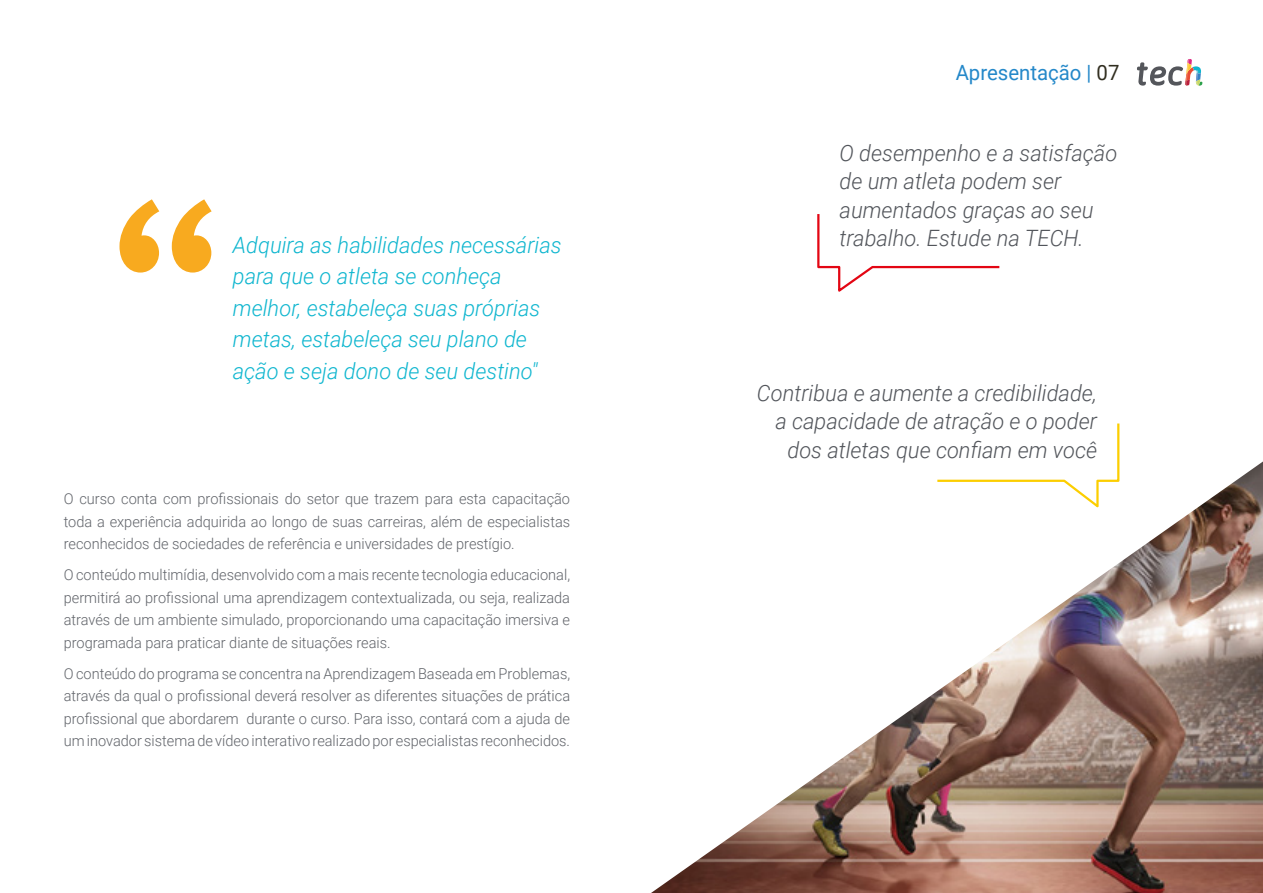
<style>
.page{position:relative;width:1263px;height:893px;background:#fff}
.page>*{position:absolute;margin:0;border:0;box-sizing:border-box;transform-origin:0 0}
.t1{font:italic 300 22.5px/28.5px "Roboto";color:#52555b;text-align:right}
.t2{font:italic 300 22.5px/31.5px "Roboto";color:#0fb6cf}
.t3{font:21px "Roboto";color:#2488c9}
.t4{font:300 15px/22.5px "Roboto";color:#61646a;text-align:justify}
.s1{color:#312e20}
</style>
<div class="page">
<svg style="left:119px;top:199px;width:93px;height:74px"></svg>
<img style="left:651px;top:461px;width:612px;height:432px">
<svg style="left:1137px;top:59px;width:65px;height:27px"></svg>
<svg style="left:935px;top:423px;width:185px;height:88px"></svg>
<svg style="left:817px;top:214px;width:183px;height:78px"></svg>
<h1 class="t2" style="left:233px;top:228px;width:330px">Adquira as habilidades necessárias para que o atleta se conheça melhor, estabeleça suas próprias metas, estabeleça seu plano de ação e seja dono de seu destino"</h1>
<p class="t4" style="left:64px;top:487px;width:508px">O curso conta com profissionais do setor que trazem para esta capacitação toda a experiência adquirida ao longo de suas carreiras, além de especialistas reconhecidos de sociedades de referência e universidades de prestígio.</p>
<p class="t4" style="left:64px;top:563px;width:508px">O conteúdo multimídia, desenvolvido com a mais recente tecnologia educacional, permitirá ao profissional uma aprendizagem contextualizada, ou seja, realizada através de um ambiente simulado, proporcionando uma capacitação imersiva e programada para praticar diante de situações reais.</p>
<p class="t4" style="left:64px;top:662px;width:508px">O conteúdo do programa se concentra na Aprendizagem Baseada em Problemas, através da qual o profissional deverá resolver as diferentes situações de prática profissional que abordarem durante o curso. Para isso, contará com a ajuda de um inovador sistema de vídeo interativo realizado por especialistas reconhecidos.</p>
<h2 class="t3" style="left:956px;top:57px;width:165px">Apresentação | <span class="s1">07</span></h2>
<h1 class="t1" style="left:839px;top:138px;width:279px;text-align:left">O desempenho e a satisfação de um atleta podem ser aumentados graças ao seu trabalho. Estude na TECH.</h1>
<h1 class="t1" style="left:757px;top:378px;width:342px">Contribua e aumente a credibilidade, a capacidade de atração e o poder dos atletas que confiam em você</h1>
</div>
